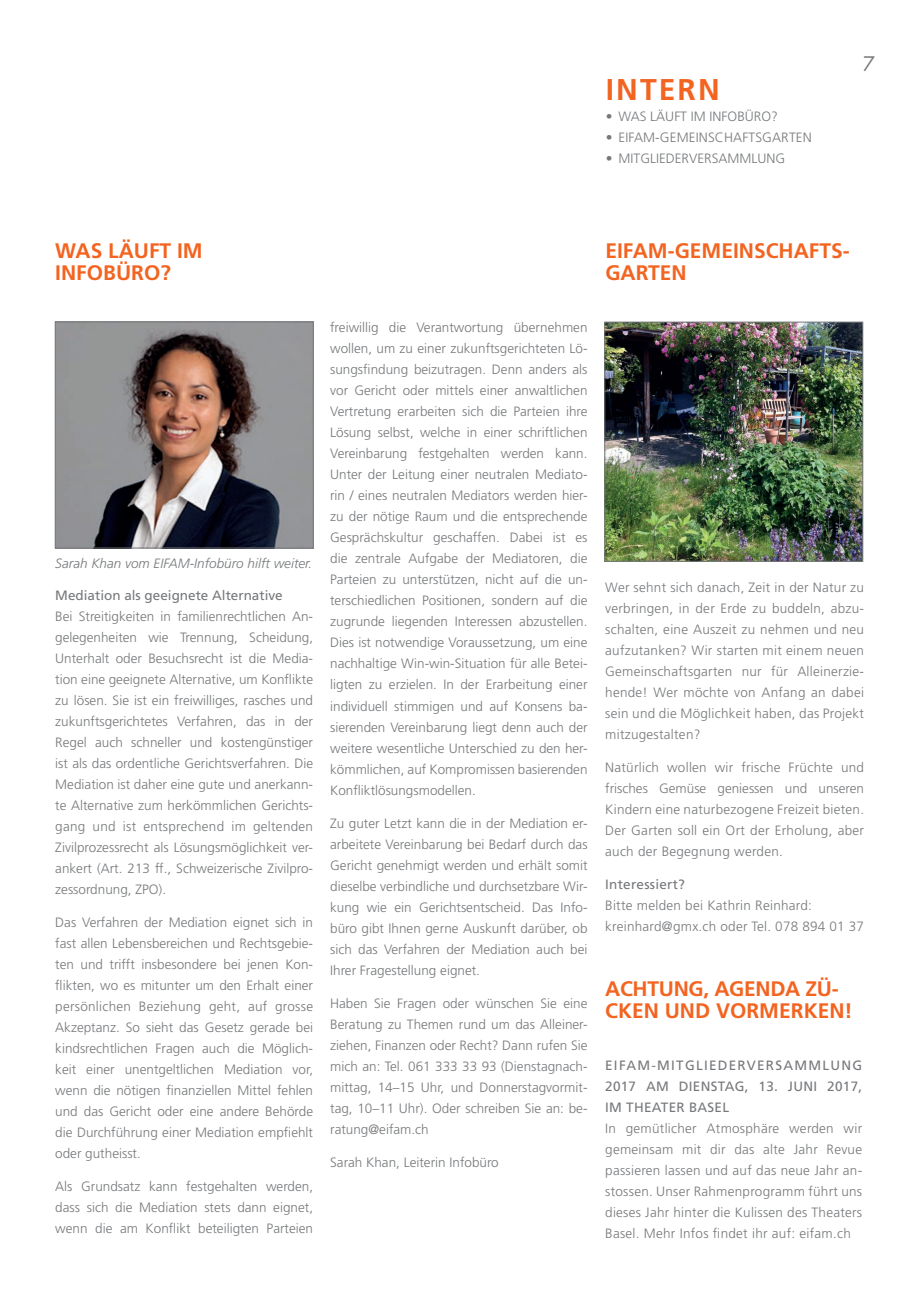
<style>
.page{position:relative;width:919px;height:1289px;background:#fff}
.page>*{position:absolute;margin:0;border:0;box-sizing:border-box;transform-origin:0 0}
.t1{font:700 30px "Frutiger";color:#f36421}
.t2{font:700 21px/22.5px "Frutiger";color:#f36421}
.t3{font:19.5px "Futura";color:#76787b}
.t4{font:300 13.5px/21px "Frutiger";color:#76787b;text-align:justify}
.t5{font:13.5px "Frutiger";letter-spacing:.02em;color:#76787b}
.t6{font:300 13.5px/21px "Frutiger";letter-spacing:.02em;color:#76787b}
.t7{font:italic 300 13.5px "Frutiger";color:#76787b}
.t8{font:13.5px "Frutiger";color:#76787b}
</style>
<div class="page">
<img style="left:57px;top:324px;width:254px;height:222px">
<div style="left:55px;top:322px;width:258px;height:226px;border:1px solid #76787b"></div>
<img style="left:606px;top:324px;width:254px;height:235px">
<div style="left:604px;top:322px;width:258px;height:239px;border:1px solid #76787b"></div>
<h1 class="t1" style="left:605px;top:72px;width:115px">INTERN</h1>
<p class="t4" style="left:605px;top:106px;width:173px">• Was läuft im Infobüro?</p>
<p class="t4" style="left:605px;top:127px;width:207px">• eifam-Ge meinsc haftsgarten</p>
<p class="t4" style="left:605px;top:148px;width:78px">• Mitgliederver</p>
<p class="t4" style="left:711px;top:148px;width:75px">sammlung</p>
<h3 class="t3" style="left:863px;top:50px;width:14px">7</h3>
<h2 class="t2" style="left:55px;top:239px;width:149px">WAS LÄUFT IM<br>INFOBÜRO?</h2>
<p class="t7" style="left:55px;top:555px;width:258px">Sarah Khan vom EIFAM-Infobüro hilft weiter.</p>
<p class="t8" style="left:55px;top:587px;width:229px">MEDIATION ALS GEEIGNETE ALTERNATIVE</p>
<p class="t4" style="left:55px;top:605px;width:259px">Bei Streitigkeiten in familienrechtlichen An&shy;gelegenheiten wie Trennung, Scheidung, U nterhalt oder Besuchsrecht ist die Media&shy;tion eine geeignete Alternative, um Konflikte zu lösen. Sie ist ein freiwilliges, rasches und zukunftsgerichtetes Verfahren, das in der Regel auch schneller und kostengünstiger ist als das ordentliche Gerichtsverfahren. Die Mediation ist daher eine gute und anerkann&shy;te Alternative zum herkömmlichen Gerichts&shy;gang und ist entsprechend im geltenden Zivilprozessrecht als Lösungsmöglichkeit ver&shy;ankert (Art. 213 ff., Schweizerische Zivilpro&shy;zessordnung, ZPO).</p>
<p class="t4" style="left:55px;top:911px;width:259px">Das Verfahren der Mediation eignet sich in fast allen Lebensbereichen und Rechtsgebie&shy;ten und trifft insbesondere bei jenen Kon&shy;flikten, wo es mitunter um den Erhalt einer persönlichen Beziehung geht, auf grosse Akzeptanz. So sieht das Gesetz gerade bei kindsrechtlichen Fragen auch die Möglich&shy;keit einer unentgeltlichen Mediation vor, wenn die nötigen finanziellen M ittel fehlen und das Gericht oder eine andere Behörde die Durchführung einer Mediation empfiehlt oder gutheisst.</p>
<p class="t4" style="left:55px;top:1175px;width:259px">Als Grundsatz kann festgehalten werden, dass sich die Mediation stets dann eignet, wenn die am Konflikt beteiligten Parteien</p>
<p class="t4" style="left:330px;top:317px;width:259px">freiwillig die Verantwortung übernehmen wollen, um zu einer zukunftsgerichteten Lö&shy;sungsfindung beizutragen. Denn anders als vor Gericht oder mittels einer anwaltlichen Vertretung erarbeiten sich die Parteien ihre Lösung selbst, welche in einer schriftlichen Vereinbarung festgehalten werden kann.<br>U nter der Leitung einer neutralen Mediato&shy;rin / eines neutralen Mediators werden hier&shy;zu der nötige Raum und die entsprechende Gesprächskultur geschaffen. Dabei ist es die zentrale Aufgabe der Mediatoren, die Parteien zu unterstützen, nicht auf die un&shy;terschiedlichen Positionen, sondern auf die zugrunde liegenden Interessen abzustellen.<br>Dies ist notwendige Voraussetzung, um eine nachhaltige Win-win-Situation für alle Betei&shy;ligten zu erzielen. In der Erarbeitung einer individuell stimmigen und auf Konsens ba&shy;sierenden Vereinbarung liegt denn auch der weitere wesentliche U nterschied zu den her&shy;kömmlichen, auf Kompromissen basierenden Konfliktlösungsmodellen.</p>
<p class="t4" style="left:330px;top:812px;width:259px">Zu guter Letzt kann die in der Mediation er&shy;arbeitete Vereinbarung bei Bedarf durch das Gericht genehmigt werden und erhält somit dieselbe verbindliche und durchsetzbare Wir&shy;kung wie ein Gerichtsentscheid. Das Info&shy;büro gibt Ihnen gerne Auskunft darüber, ob sich das Verfahren der Mediation auch bei Ihrer Fragestellung eignet.</p>
<p class="t4" style="left:330px;top:992px;width:259px">Haben Sie Fragen oder wünschen Sie eine Beratung zu Themen rund um das Alleiner&shy;ziehen, Finanzen oder Recht? Dann rufen Sie mich an: Tel. 061 333 33 93 (Dienstagnach&shy;mittag, 14–15 U hr, und Donnerstagvormit&shy;tag, 10–11 U hr). Oder schreiben Sie an: be&shy;ratung@eifam.ch</p>
<p class="t4" style="left:330px;top:1151px;width:170px">Sarah Khan, Leiterin Infobüro</p>
<h2 class="t2" style="left:605px;top:239px;width:246px">EIFAM-GE MEINSCHAFTS-<br>GARTEN</h2>
<p class="t4" style="left:605px;top:577px;width:260px">Wer sehnt sich danach, Zeit in der Natur zu verbringen, in der Erde zu buddeln, abzu&shy;schalten, eine Auszeit zu nehmen und neu aufzutanken? Wir starten mit einem neuen Gemeinschaftsgarten nur für Alleinerzie&shy;hende! Wer möchte von Anfang an dabei sein und die Möglichkeit haben, das Projekt mitzugestalten?</p>
<p class="t4" style="left:605px;top:757px;width:260px">Natürlich wollen wir frische Früchte und frisches Gemüse geniessen und unseren Kindern eine naturbezogene Freizeit bieten.<br>Der Garten soll ein Ort der Erholung, aber auch der Begegnung werden.</p>
<p class="t5" style="left:605px;top:876px;width:81px">INTERESSIERT?</p>
<p class="t6" style="left:605px;top:895px;width:260px">Bitte melden bei Kathrin Reinhard: kreinhard@gmx.ch oder Tel. 078 894 01 37</p>
<h2 class="t2" style="left:605px;top:977px;width:249px">ACHTUNG, AGENDA ZÜ-<br>CKEN UND VORMERKEN!</h2>
<p class="t5" style="left:605px;top:1057px;width:75px">EIFAM-MITG</p>
<p class="t5" style="left:696px;top:1057px;width:17px">LIEDE</p>
<p class="t5" style="left:737px;top:1057px;width:50px">RVE RSAMM</p>
<p class="t5" style="left:822px;top:1057px;width:19px">LUNG</p>
<p class="t5" style="left:605px;top:1078px;width:53px">2017 AM</p>
<p class="t5" style="left:678px;top:1078px;width:19px">DIENSTAG</p>
<p class="t5" style="left:744px;top:1078px;width:57px">, 13. JUNI</p>
<p class="t5" style="left:827px;top:1078px;width:36px">2017,</p>
<p class="t5" style="left:605px;top:1099px;width:38px">IM THEATE</p>
<p class="t5" style="left:676px;top:1099px;width:30px">R BASE</p>
<p class="t5" style="left:722px;top:1099px;width:8px">L</p>
<p class="t4" style="left:605px;top:1117px;width:258px">In gemütlicher Atmosphäre werden wir gemeinsam mit dir das alte Jahr Revue passieren lassen und auf das neue Jahr an&shy;stossen. U nser Rahmenprogramm führt uns dieses Jahr hinter die Kulissen des Theaters Basel. Mehr Infos findet ihr auf: eifam.ch</p>
</div>
